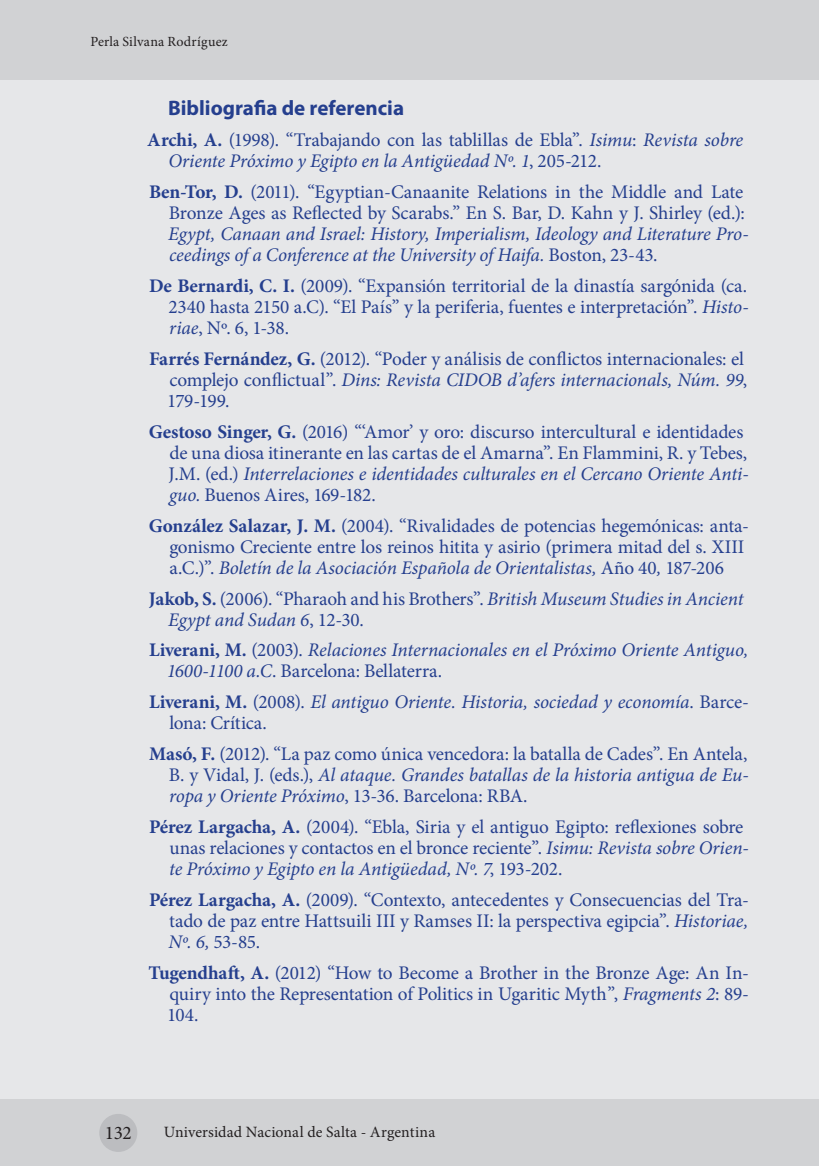
<style>
.page{position:relative;width:819px;height:1166px;background:#fff}
.page>*{position:absolute;margin:0;border:0;box-sizing:border-box;transform-origin:0 0}
.t1{font:700 21px "Myriad Pro";color:#253f8e}
.bibliografía{font:19.25px/21px "Minion Pro";letter-spacing:-.01em;color:#253f8e}
.bibliografía-2{font:italic 19.25px/21px "Minion Pro";letter-spacing:-.005em;color:#253f8e}
.t2{font:19.25px "Minion Pro";color:#231f20}
.t3{font:15.75px "Minion Pro";letter-spacing:.005em;color:#231f20}
.t4{font:14px "Minion Pro";letter-spacing:.015em;color:#231f20}
.s1{font-weight:700;font-style:normal}
.s2{font-style:normal}
.s3{font-weight:700}
.s4{font-style:italic}
</style>
<div class="page">
<div style="left:0;top:79px;width:819px;height:1027px;background:#e6e7e9"></div>
<div style="left:0;top:1099px;width:819px;height:67px;background:#d1d2d4"></div>
<div style="left:99px;top:1114px;width:38px;height:38px;background:#bcbdc0;border-radius:50%"></div>
<div style="left:0;top:0;width:819px;height:79px;background:#d1d2d4"></div>
<p class="t4" style="left:90px;top:33px;width:139px">Perla Silvana Rodríguez</p>
<p class="t1" style="left:168px;top:94px;width:237px">Bibliografia de referencia</p>
<p class="bibliografía-2" style="left:168px;top:129px;width:576px;text-indent:-21px"><span class="s1">Archi, A.</span> <span class="s2">(1998). “Trabajando con las tablillas de Ebla”.</span> Isimu<span class="s2">:</span> Revista sobre<br>Oriente Próximo y Egipto en la Antigüedad Nº. 1<span class="s2">, 205-212.</span></p>
<p class="bibliografía" style="left:168px;top:181px;width:582px;text-indent:-19px"><span class="s3">Ben-Tor, D.</span> (2011). “Egyptian-Canaanite Relations in the Middle and Late Bronze Ages as Reflected by Scarabs.” En S. Bar, D. Kahn y J. Shirley (ed.):<br><span class="s4">Egypt, Canaan and Israel: History, Imperialism, Ideology and Literature Pro&shy;ceedings of a Conference at the University of Haifa.</span> Boston, 23-43.</p>
<p class="bibliografía" style="left:168px;top:275px;width:581px;text-align:justify;text-indent:-19px"><span class="s3">De Bernardi, C. I.</span> (2009). “Expansión territorial de la dinastía sargónida (ca.<br>2340 hasta 2150 a.C). “El País” y la periferia, fuentes e interpretación”. <span class="s4">Histo&shy;riae</span>, Nº. 6, 1-38.</p>
<p class="bibliografía" style="left:167px;top:348px;width:581px;text-indent:-18px"><span class="s3">Farrés Fernández, G.</span> (2012). “Poder y análisis de conflictos internacionales: el complejo conflictual”. <span class="s4">Dins: Revista CIDOB d’afers internacionals, Núm. 99</span>,<br>179-199.</p>
<p class="bibliografía" style="left:169px;top:421px;width:581px;text-indent:-20px"><span class="s3">Gestoso Singer, G.</span> (2016) “‘Amor’ y oro: discurso intercultural e identidades de una diosa itinerante en las cartas de el Amarna”. En Flammini, R. y Tebes, J.M. (ed.) <span class="s4">Interrelaciones e identidades culturales en el Cercano Oriente Anti&shy;guo.</span> Buenos Aires, 169-182.</p>
<p class="bibliografía" style="left:169px;top:515px;width:581px;text-indent:-20px"><span class="s3">González Salazar, J. M.</span> (2004). “Rivalidades de potencias hegemónicas: anta&shy;gonismo Creciente entre los reinos hitita y asirio (primera mitad del s. XIII a.C.)”. <span class="s4">Boletín de la Asociación Española de Orientalistas,</span> Año 40<span class="s4">,</span> 187-206</p>
<p class="bibliografía-2" style="left:168px;top:588px;width:577px;text-indent:-19px"><span class="s1">Jakob, S.</span> <span class="s2">(2006). “Pharaoh and his Brothers”.</span> British Museum Studies in Ancient<br>Egypt and Sudan 6<span class="s2">, 12-30.</span></p>
<p class="bibliografía-2" style="left:167px;top:640px;width:583px;text-indent:-18px"><span class="s1">Liverani, M.</span> <span class="s2">(2003).</span> Relaciones Internacionales en el Próximo Oriente Antiguo,<br>1600-1100 a.C<span class="s2">. Barcelona: Bellaterra.</span></p>
<p class="bibliografía-2" style="left:169px;top:692px;width:581px;text-indent:-20px"><span class="s1">Liverani, M.</span> <span class="s2">(2008).</span> El antiguo Oriente. Historia, sociedad y economía<span class="s2">. Barce&shy;lona: Crítica.</span></p>
<p class="bibliografía" style="left:169px;top:744px;width:581px;text-align:justify;text-indent:-20px"><span class="s3">Masó, F.</span> (2012). “La paz como única vencedora: la batalla de Cades”. En Antela, B. y Vidal, J. (eds.), <span class="s4">Al ataque. Grandes batallas de la historia antigua de Eu&shy;ropa y Oriente Próximo</span>, 13-36. Barcelona: RBA.</p>
<p class="bibliografía" style="left:169px;top:817px;width:581px;text-indent:-20px"><span class="s3">Pérez Largacha, A.</span> (2004). “Ebla, Siria y el antiguo Egipto: reflexiones sobre unas relaciones y contactos en el bronce reciente”. <span class="s4">Isimu: Revista sobre Orien&shy;te Próximo y Egipto en la Antigüedad, Nº. 7</span>, 193-202.</p>
<p class="bibliografía" style="left:168px;top:889px;width:582px;text-align:justify;text-indent:-19px"><span class="s3">Pérez Largacha, A.</span> (2009). “Contexto, antecedentes y Consecuencias del Tra&shy;tado de paz entre Hattsuili III y Ramses II: la perspectiva egipcia”. <span class="s4">Historiae, Nº. 6,</span> 53-85.</p>
<p class="bibliografía" style="left:167px;top:962px;width:583px;text-align:justify;text-indent:-19px"><span class="s3">Tugendhaft, A.</span> (2012) “How to Become a Brother in the Bronze Age: An In&shy;quiry into the Representation of Politics in Ugaritic Myth”, <span class="s4">Fragments 2</span>: 89- 104.</p>
<p class="t2" style="left:105px;top:1119px;width:28px">132</p>
<p class="t3" style="left:164px;top:1122px;width:273px">Universidad Nacional de Salta - Argentina</p>
</div>
